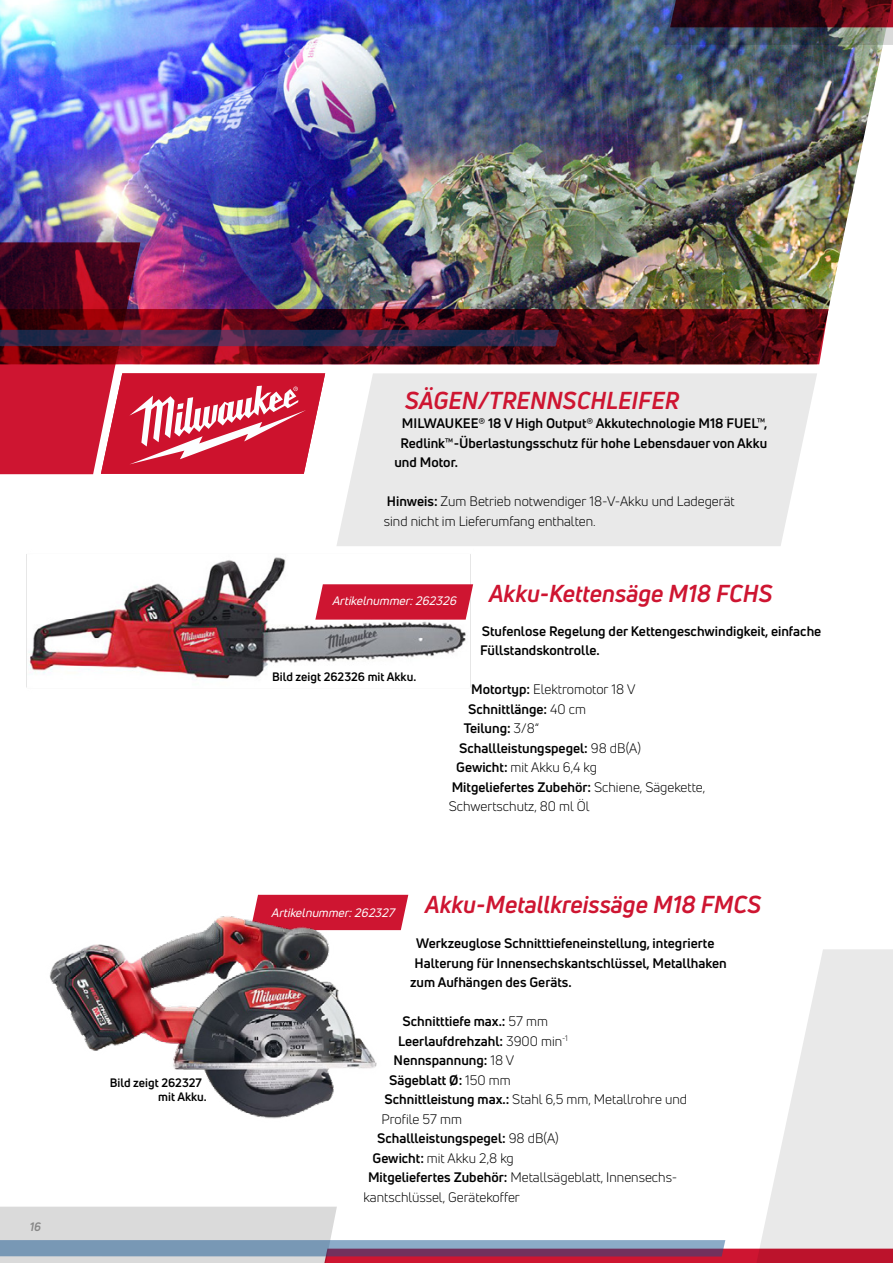
<style>
.page{position:relative;width:893px;height:1263px;background:#fff}
.page>*{position:absolute;margin:0;border:0;box-sizing:border-box;transform-origin:0 0}
.t1{font:italic 700 24px "Uni Neue";color:#ce1531}
.t2{font:700 13.5px/19.5px "Uni Neue";color:#000}
.t3{font:13.5px/19.5px "Uni Neue";color:#000}
.t4{font:700 12px/14.4px "Uni Neue";color:#000}
.t5{font:italic 12px "Uni Neue";color:#fff}
.t6{font:italic 700 12px "Uni Neue";color:#878787}
.s1{font-weight:700}
.s2{font-weight:400}
</style>
<div class="page">
<img style="left:0;top:0;width:883px;height:309px">
<img style="left:26px;top:554px;width:448px;height:134px">
<svg style="left:559px;top:309px;width:270px;height:55px;background:#570c12"></svg>
<img style="left:664px;top:0;width:229px;height:45px">
<svg style="left:0;top:1206px;width:734px;height:57px"></svg>
<svg style="left:315px;top:584px;width:158px;height:36px;background:#d1243e"></svg>
<img style="left:0;top:242px;width:559px;height:232px">
<svg style="left:386px;top:895px;width:22px;height:35px"></svg>
<img style="left:49px;top:894px;width:337px;height:225px">
<svg style="left:336px;top:373px;width:481px;height:173px;background:#eaeaea"></svg>
<svg style="left:734px;top:949px;width:159px;height:314px;fill:#e9e9e9"></svg>
<p class="t6" style="left:30px;top:1219px;width:13px">16</p>
<p class="t4" style="left:158px;top:1075px;width:50px;text-indent:-48px">Bild zeigt 262327 mit Akku.</p>
<h1 class="t1" style="left:405px;top:385px;width:276px">SÄGEN/TRENNSCHLEIFER</h1>
<p class="t2" style="left:402px;top:413px;width:367px">MILWAUKEE® 18 V High Output® Akkutechnologie M18 FUEL™,</p>
<p class="t2" style="left:400px;top:433px;width:368px">Redlink™-Überlastungsschutz für hohe Lebensdauer von Akku</p>
<p class="t2" style="left:394px;top:452px;width:65px">und Motor.</p>
<p class="t3" style="left:384px;top:492px;width:352px"><span class="s1">Hinweis:</span> Zum Betrieb notwendiger 18-V-Akku und Ladegerät sind nicht im Lieferumfang enthalten.</p>
<p class="t5" style="left:332px;top:594px;width:128px">Artikelnummer:262326</p>
<h1 class="t1" style="left:489px;top:578px;width:285px">Akku-Kettensäge M18 FCHS</h1>
<p class="t4" style="left:272px;top:670px;width:146px">Bild zeigt 262326 mit Akku.</p>
<p class="t2" style="left:480px;top:621px;width:343px">Stufenlose Regelung der Kettengeschwindigkeit, einfache<br>Füllstandskontrolle.</p>
<p class="t3" style="left:471px;top:679px;width:166px"><span class="s1">Motortyp:</span> Elektromotor 18 V</p>
<p class="t2" style="left:468px;top:699px;width:119px">Schnittlänge: <span class="s2">40 cm</span></p>
<p class="t2" style="left:464px;top:718px;width:77px">Teilung: <span class="s2">3/8“</span></p>
<p class="t2" style="left:459px;top:738px;width:183px">Schallleistungspegel: <span class="s2">98 dB(A)</span></p>
<p class="t3" style="left:456px;top:757px;width:142px"><span class="s1">Gewicht:</span> mit Akku 6,4 kg</p>
<p class="t2" style="left:452px;top:777px;width:255px">Mitgeliefertes Zubehör: <span class="s2">Schiene, Sägekette,</span></p>
<p class="t3" style="left:449px;top:796px;width:142px">Schwertschutz, 80 ml Öl</p>
<p class="t5" style="left:271px;top:905px;width:128px">Artikelnummer:262327</p>
<h1 class="t1" style="left:425px;top:889px;width:337px">Akku-Metallkreissäge M18 FMCS</h1>
<p class="t2" style="left:416px;top:933px;width:300px">Werkzeuglose Schnitttiefeneinstellung, integrierte</p>
<p class="t2" style="left:414px;top:953px;width:314px">Halterung für Innensechskantschlüssel, Metallhaken</p>
<p class="t2" style="left:410px;top:972px;width:163px">zum Aufhängen des Geräts.</p>
<p class="t2" style="left:402px;top:1011px;width:147px">Schnitttiefe max.: <span class="s2">57 mm</span></p>
<p class="t2" style="left:398px;top:1031px;width:171px">Leerlaufdrehzahl: <span class="s2">3900 min</span><sup>-1</sup></p>
<p class="t2" style="left:393px;top:1050px;width:122px">Nennspannung: <span class="s2">18 V</span></p>
<p class="t2" style="left:389px;top:1070px;width:123px">Sägeblatt Ø: <span class="s2">150 mm</span></p>
<p class="t3" style="left:384px;top:1089px;width:304px"><span class="s1">Schnittleistung max.:</span> Stahl 6,5 mm, Metallrohre und</p>
<p class="t3" style="left:381px;top:1109px;width:82px">Profile 57 mm</p>
<p class="t2" style="left:377px;top:1128px;width:183px">Schallleistungspegel: <span class="s2">98 dB(A)</span></p>
<p class="t3" style="left:373px;top:1148px;width:143px"><span class="s1">Gewicht:</span> mit Akku 2,8 kg</p>
<p class="t3" style="left:368px;top:1167px;width:311px"><span class="s1">Mitgeliefertes Zubehör:</span> Metallsägeblatt, Innensechs-</p>
<p class="t3" style="left:364px;top:1187px;width:158px">kantschlüssel, Gerätekoffer</p>
</div>
